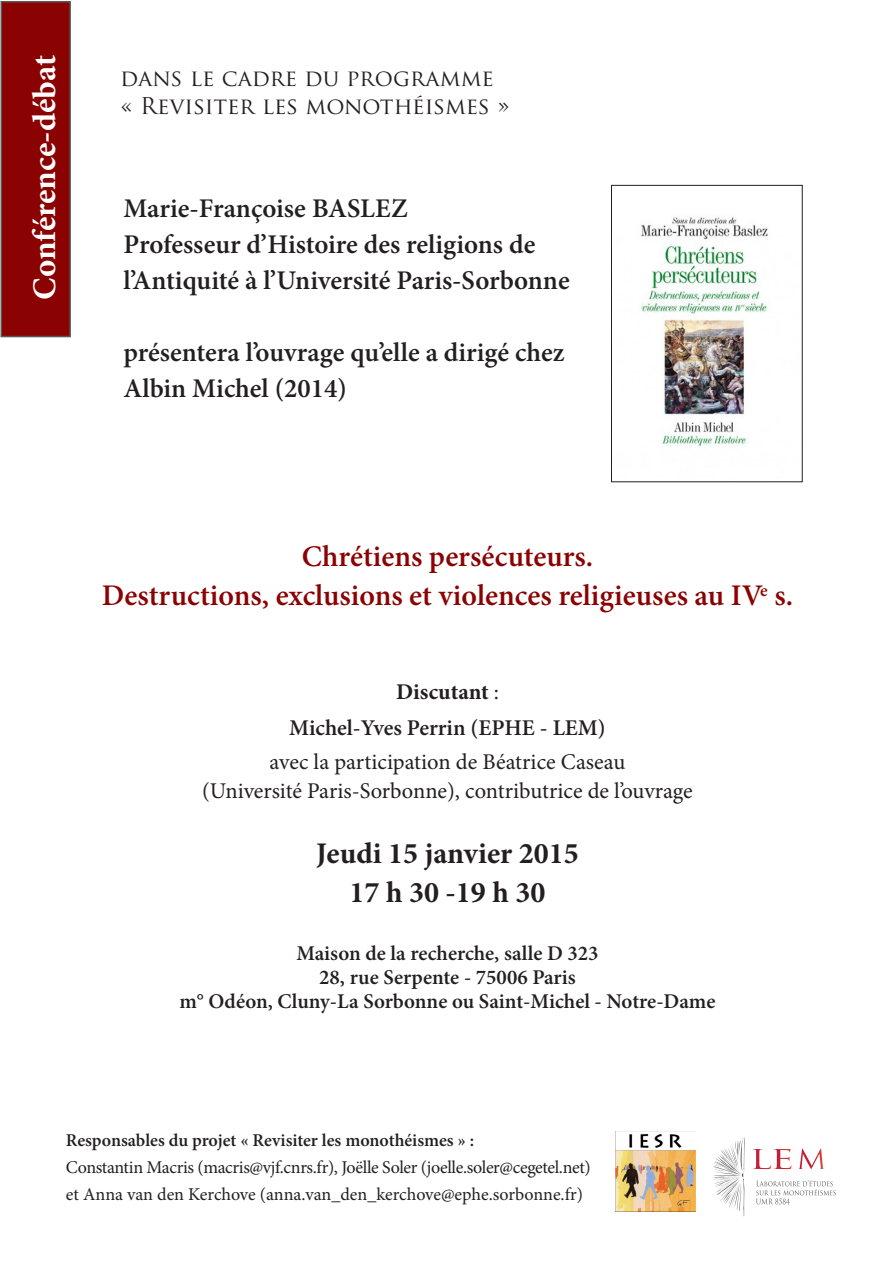
<style>
.page{position:relative;width:893px;height:1263px;background:#fff}
.page>*{position:absolute;margin:0;border:0;box-sizing:border-box;transform-origin:0 0}
.t1{font:700 33px "Minion Pro";color:#fff}
.t2{font:600 30px/39px "Minion Pro";color:#8b0202;text-align:center}
.t3{font:700 30px "Minion Pro";color:#231f20}
.t4{font:600 27px/36px "Minion Pro";color:#231f20}
.t5{font:22.5px/28.5px "Minion Pro";color:#231f20;text-align:center}
.t6{font:22.5px "Trajan Pro";color:#231f20}
.t7{font:600 22.5px "Minion Pro";color:#231f20}
.t8{font:700 22.5px "Minion Pro";color:#231f20}
.t9{font:600 21px/24px "Minion Pro";color:#231f20;text-align:center}
.t10{font:18px/27px "Minion Pro";letter-spacing:-.015em;color:#231f20}
.t11{font:600 18px "Minion Pro";color:#231f20}
.s1{font-weight:400}
</style>
<div class="page">
<div style="left:1px;top:2px;width:69px;height:335px;background:#8b0202"></div>
<div style="left:1px;top:1px;width:70px;height:336px;border:2px solid #5b5754"></div>
<img style="left:615px;top:1132px;width:80px;height:79px">
<svg style="left:753px;top:1149px;width:38px;height:20px"></svg>
<svg style="left:799px;top:1148px;width:25px;height:21px"></svg>
<svg style="left:756px;top:1180px;width:80px;height:24px"></svg>
<svg style="left:713px;top:1137px;width:32px;height:79px"></svg>
<img style="left:641px;top:217px;width:127px;height:230px">
<div style="left:611px;top:185px;width:192px;height:297px;border:1px solid #231f20"></div>
<p class="t1" style="left:21px;top:300px;width:247px;rotate:-90deg">Conférence-débat</p>
<p class="t6" style="left:120px;top:64px;width:375px">dans le cadre du programme</p>
<p class="t6" style="left:120px;top:92px;width:391px">« Revisiter les monothéismes »</p>
<p class="t4" style="left:124px;top:191px;width:286px">Marie-Françoise BASLEZ</p>
<p class="t4" style="left:124px;top:227px;width:448px">Professeur d’Histoire des religions de l’Antiquité à l’Université Paris-Sorbonne</p>
<p class="t4" style="left:124px;top:335px;width:443px">présentera l’ouvrage qu’elle a dirigé chez<br>Albin Michel (2014)</p>
<p class="t2" style="left:102px;top:537px;width:692px">Chrétiens persécuteurs.<br>Destructions, exclusions et violences religieuses au IV<sup>e</sup> s.</p>
<p class="t8" style="left:396px;top:676px;width:104px">Discutant <span class="s1">:</span></p>
<p class="t7" style="left:289px;top:712px;width:318px">Michel-Yves Perrin (EPHE - LEM)</p>
<p class="t5" style="left:202px;top:748px;width:492px">avec la participation de Béatrice Caseau<br>(Université Paris-Sorbonne), contributrice de l’ouvrage</p>
<p class="t3" style="left:316px;top:832px;width:264px">Jeudi 15 janvier 2015</p>
<p class="t3" style="left:350px;top:871px;width:197px">17 h 30 -19 h 30</p>
<p class="t9" style="left:296px;top:941px;width:304px">Maison de la recherche, salle D 323<br>28, rue Serpente - 75006 Paris</p>
<p class="t9" style="left:179px;top:989px;width:538px">m° Odéon, Cluny-La Sorbonne ou Saint-Michel - Notre-Dame</p>
<p class="t11" style="left:66px;top:1127px;width:410px">Responsables du projet « Revisiter les monothéismes » :</p>
<p class="t10" style="left:66px;top:1153px;width:526px">Constantin Macris (macris@vjf.cnrs.fr), Joëlle Soler (joelle.soler@cegetel.net) et Anna van den Kerchove (anna.van_den_kerchove@ephe.sorbonne.fr)</p>
</div>
